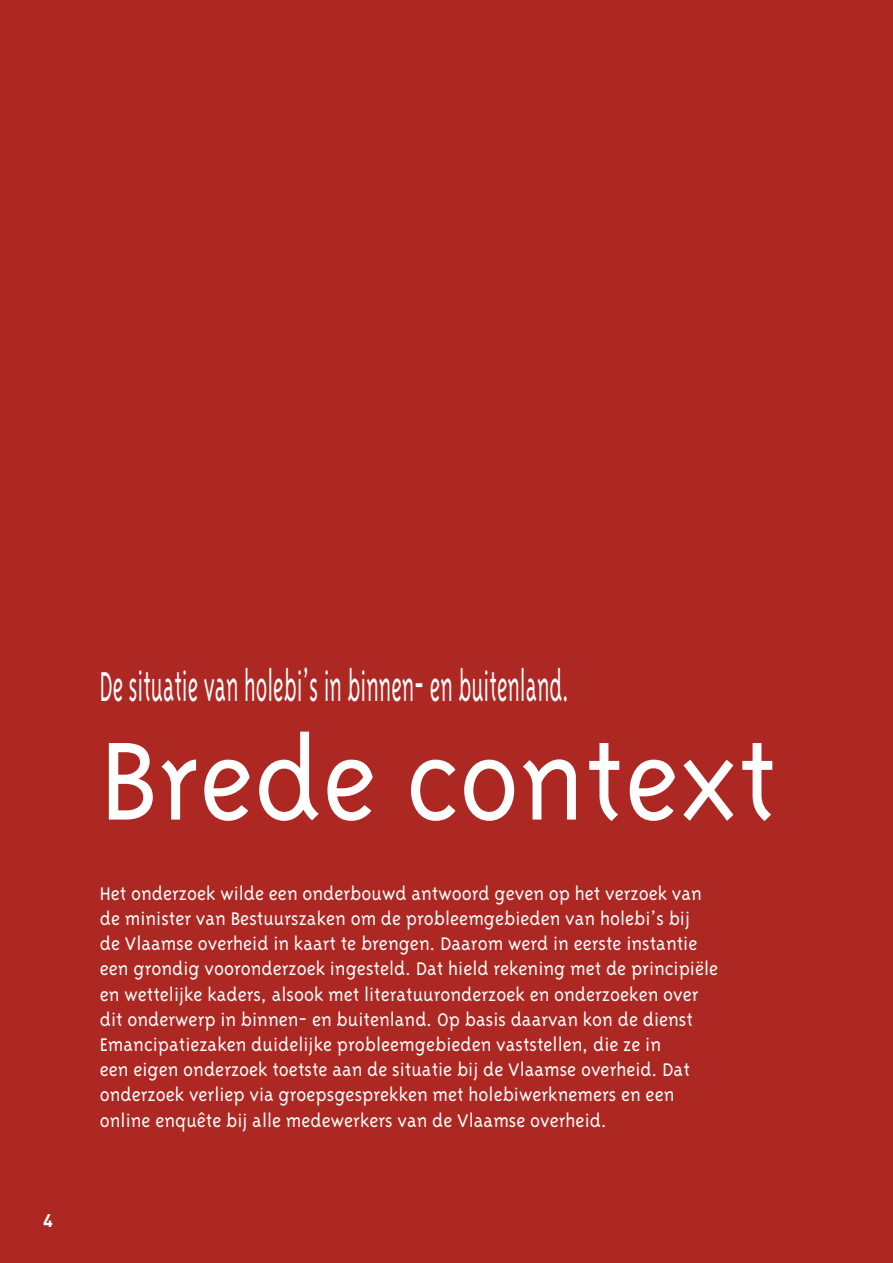
<style>
.page{position:relative;width:893px;height:1263px;background:#ad2823}
.page>*{position:absolute;margin:0;border:0;box-sizing:border-box;transform-origin:0 0}
.t1{font:300 127.5px "Triplex";color:#fff}
.t2{font:300 48px "Triplex";color:#fff;scale:.51 1}
.t3{font:300 21px/25.2px "Triplex";color:#fff}
.t4{font:700 18px "DIN";color:#fff}
</style>
<div class="page">
<p class="t4" style="left:43px;top:1209px;width:11px">4</p>
<h2 class="t2" style="left:100px;top:659px;width:922px">De situatie van holebi’s in binnen- en buitenland.</h2>
<h1 class="t1" style="left:100px;top:709px;width:679px">Brede context</h1>
<p class="t3" style="left:100px;top:881px;width:620px">Het onderzoek wilde een onderbouwd antwoord geven op het verzoek van de minister van Bestuurszaken om de probleemgebieden van holebi’s bij<br>de Vlaamse overheid in kaart te brengen. Daarom werd in eerste instantie een grondig vooronderzoek ingesteld. Dat hield rekening met de principiële en wettelijke kaders, alsook met literatuuronderzoek en onderzoeken over dit onderwerp in binnen- en buitenland. Op basis daarvan kon de dienst Emancipatiezaken duidelijke probleemgebieden vaststellen, die ze in<br>een eigen onderzoek toetste aan de situatie bij de Vlaamse overheid. Dat onderzoek verliep via groepsgesprekken met holebiwerknemers en een online enquête bij alle medewerkers van de Vlaamse overheid.</p>
</div>
